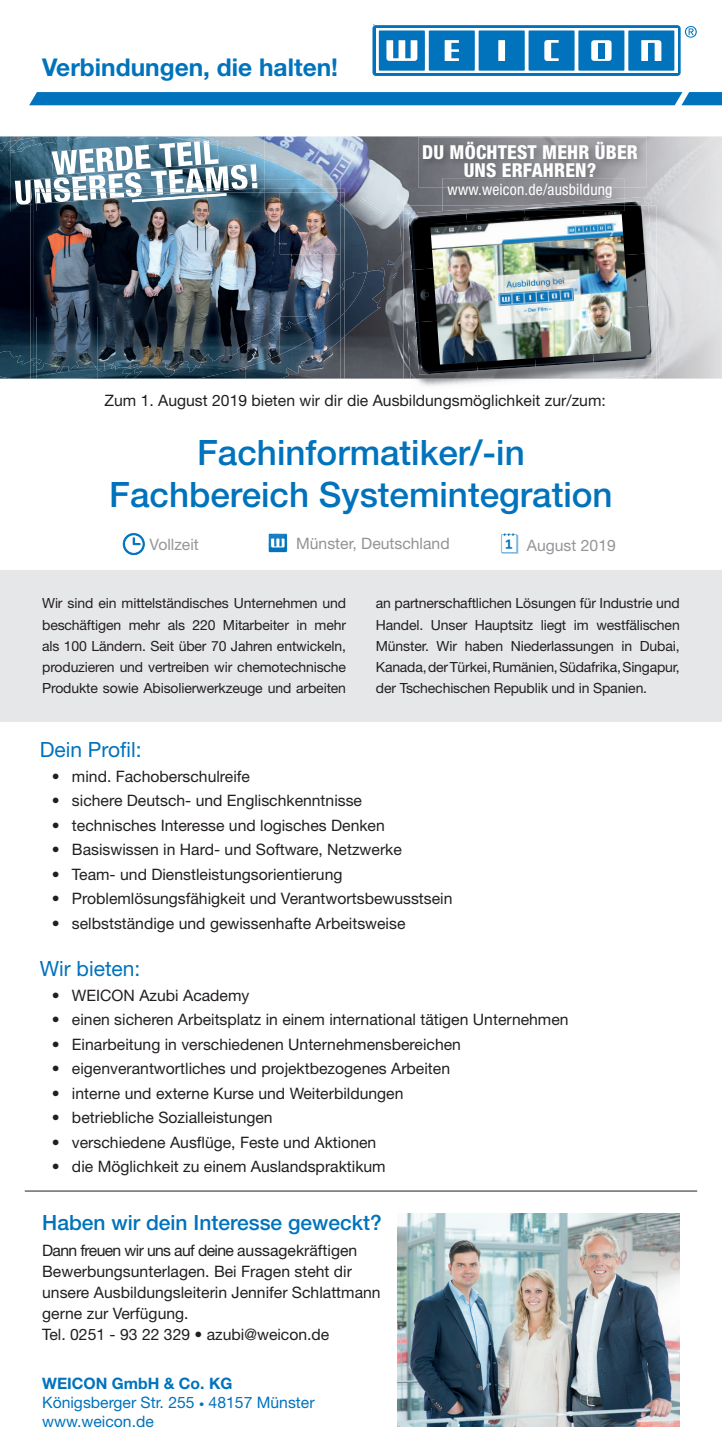
<style>
.page{position:relative;width:722px;height:1439px;background:#fff}
.page>*{position:absolute;margin:0;border:0;box-sizing:border-box;transform-origin:0 0}
.t1{font:500 35px/42px "Helvetica Neue";color:#0073bc;text-align:center}
.t2{font:700 24.5px "Helvetica Neue";color:#0073bc}
.t3{font:500 21px "Helvetica Neue";color:#0073bc}
.t4{font:21px "Helvetica Neue";color:#0073bc}
.t5{font:800 condensed 19.25px/17.5px "Helvetica Neue";letter-spacing:.01em;color:#fff;text-align:center}
.t6{font:15.75px/21px "Helvetica Neue";color:#231f20}
.t7{font:15.75px/18.9px "Helvetica Neue";color:#0073bc}
.t8{font:condensed 15.75px "Helvetica Neue";letter-spacing:.01em;color:#fff}
.t9{font:15.75px "Helvetica Neue";color:#919396}
.t10{font:15.75px "Helvetica Neue";color:#939598}
.t11{font:14px/21px "Helvetica Neue";letter-spacing:-.01em;color:#231f20;text-align:justify}
.s1{font-weight:700}
.s2{font-size:10.5px}
</style>
<div class="page">
<div style="left:0;top:570px;width:722px;height:152px;background:#e6e7e9"></div>
<svg style="left:373px;top:25px;width:324px;height:51px"></svg>
<div style="left:598px;top:43px;width:7px;height:15px;background:#0073bc"></div>
<svg style="left:29px;top:92px;width:693px;height:13px;background:#0575bd"></svg>
<svg style="left:268px;top:533px;width:19px;height:19px"></svg>
<svg style="left:122px;top:533px;width:23px;height:22px"></svg>
<img style="left:397px;top:1213px;width:283px;height:213px">
<hr style="left:25px;top:1190px;width:672px;height:1px;background:#231f20">
<img style="left:385px;top:136px;width:337px;height:242px">
<img style="left:418px;top:137px;width:229px;height:50px">
<img style="left:464px;top:163px;width:132px;height:14px">
<img style="left:442px;top:178px;width:183px;height:19px">
<img style="left:448px;top:183px;width:164px;height:14px">
<img style="left:399px;top:197px;width:261px;height:178px">
<img style="left:525px;top:198px;width:100px;height:7px">
<img style="left:411px;top:378px;width:189px;height:8px">
<img style="left:403px;top:205px;width:253px;height:173px">
<img style="left:445px;top:205px;width:59px;height:6px">
<img style="left:584px;top:201px;width:57px;height:4px">
<img style="left:623px;top:205px;width:21px;height:49px">
<img style="left:631px;top:254px;width:17px;height:52px">
<img style="left:631px;top:306px;width:21px;height:56px">
<img style="left:535px;top:364px;width:59px;height:2px">
<img style="left:477px;top:364px;width:58px;height:6px">
<img style="left:408px;top:213px;width:24px;height:57px">
<img style="left:412px;top:266px;width:20px;height:56px">
<img style="left:415px;top:318px;width:62px;height:57px">
<img style="left:504px;top:205px;width:121px;height:6px">
<img style="left:432px;top:236px;width:199px;height:128px">
<img style="left:430px;top:211px;width:193px;height:39px">
<img style="left:0;top:136px;width:385px;height:242px">
<img style="left:0;top:142px;width:367px;height:236px">
<svg style="left:393px;top:272px;width:4px;height:6px"></svg>
<svg style="left:387px;top:260px;width:7px;height:5px"></svg>
<img style="left:10px;top:136px;width:255px;height:76px">
<img style="left:228px;top:148px;width:9px;height:4px">
<img style="left:59px;top:136px;width:103px;height:5px">
<img style="left:162px;top:136px;width:30px;height:5px">
<img style="left:66px;top:136px;width:21px;height:4px">
<img style="left:10px;top:136px;width:49px;height:17px">
<svg style="left:237px;top:146px;width:70px;height:31px;background:#95b5cd"></svg>
<svg style="left:124px;top:136px;width:24px;height:2px"></svg>
<img style="left:51px;top:141px;width:168px;height:23px">
<svg style="left:192px;top:136px;width:39px;height:10px"></svg>
<img style="left:15px;top:164px;width:242px;height:41px">
<img style="left:344px;top:336px;width:1px;height:42px">
<img style="left:344px;top:218px;width:1px;height:94px">
<svg style="left:344px;top:312px;width:1px;height:24px"></svg>
<img style="left:340px;top:340px;width:4px;height:38px">
<img style="left:340px;top:218px;width:4px;height:63px">
<img style="left:340px;top:316px;width:4px;height:24px">
<img style="left:340px;top:281px;width:4px;height:35px">
<img style="left:322px;top:179px;width:18px;height:4px">
<img style="left:257px;top:179px;width:65px;height:10px">
<img style="left:31px;top:212px;width:2px;height:147px">
<svg style="left:31px;top:359px;width:2px;height:19px"></svg>
<img style="left:31px;top:204px;width:2px;height:8px">
<img style="left:31px;top:179px;width:113px;height:25px">
<img style="left:144px;top:179px;width:113px;height:10px">
<img style="left:251px;top:189px;width:65px;height:3px">
<img style="left:33px;top:212px;width:4px;height:147px">
<img style="left:33px;top:359px;width:4px;height:19px">
<svg style="left:33px;top:204px;width:4px;height:8px"></svg>
<img style="left:33px;top:189px;width:218px;height:15px">
<img style="left:293px;top:373px;width:47px;height:5px">
<img style="left:37px;top:212px;width:182px;height:42px">
<img style="left:219px;top:192px;width:121px;height:62px">
<img style="left:37px;top:254px;width:303px;height:62px">
<img style="left:37px;top:316px;width:60px;height:43px">
<img style="left:97px;top:316px;width:122px;height:45px">
<img style="left:219px;top:316px;width:61px;height:16px">
<svg style="left:316px;top:183px;width:38px;height:35px"></svg>
<img style="left:219px;top:374px;width:26px;height:4px">
<img style="left:245px;top:355px;width:48px;height:23px">
<img style="left:293px;top:332px;width:47px;height:41px">
<img style="left:280px;top:285px;width:60px;height:47px">
<img style="left:37px;top:359px;width:60px;height:19px">
<img style="left:97px;top:361px;width:61px;height:17px">
<img style="left:158px;top:354px;width:61px;height:24px">
<img style="left:219px;top:332px;width:61px;height:42px">
<img style="left:280px;top:332px;width:41px;height:23px">
<svg style="left:270px;top:323px;width:13px;height:9px"></svg>
<img style="left:37px;top:192px;width:228px;height:20px">
<img style="left:201px;top:193px;width:25px;height:9px">
<img style="left:37px;top:192px;width:164px;height:12px">
<h2 class="t2" style="left:42px;top:52px;width:297px">Verbindungen, die halten!</h2>
<p class="t5" style="left:422px;top:144px;width:217px">DU MÖCHTEST MEHR ÜBER<br>UNS ERFAHREN?</p>
<p class="t8" style="left:448px;top:180px;width:166px">www.weicon.de/ausbildung</p>
<p class="t6" style="left:104px;top:390px;width:503px">Zum 1. August 2019 bieten wir dir die Ausbildungsmöglichkeit zur/zum:</p>
<h1 class="t1" style="left:109px;top:431px;width:505px">Fachinformatiker/-in<br>Fachbereich Systemintegration</h1>
<p class="t10" style="left:150px;top:535px;width:51px">Vollzeit</p>
<p class="t9" style="left:296px;top:534px;width:155px">Münster, Deutschland</p>
<p class="t10" style="left:527px;top:535px;width:91px">August 2019</p>
<p class="t11" style="left:42px;top:593px;width:305px">Wir sind ein mittelständisches Unternehmen und beschäftigen mehr als 220 Mitarbeiter in mehr als 100 Ländern. Seit über 70 Jahren entwickeln, produzieren und vertreiben wir chemotechnische Produkte sowie Abisolierwerkzeuge und arbeiten</p>
<p class="t11" style="left:376px;top:593px;width:305px">an partnerschaftlichen Lösungen für Industrie und Handel. Unser Hauptsitz liegt im westfälischen Münster. Wir haben Niederlassungen in Dubai, Kanada, der Türkei, Rumänien, Südafrika, Singapur, der Tschechischen Republik und in Spanien.</p>
<h3 class="t4" style="left:40px;top:737px;width:103px">Dein Profil:</h3>
<p class="t6" style="left:52px;top:765px;width:199px">• mind. Fachoberschulreife</p>
<p class="t6" style="left:52px;top:790px;width:312px">• sichere Deutsch- und Englischkenntnisse</p>
<p class="t6" style="left:52px;top:814px;width:334px">• technisches Interesse und logisches Denken</p>
<p class="t6" style="left:52px;top:839px;width:351px">• Basiswissen in Hard- und Software, Netzwerke</p>
<p class="t6" style="left:52px;top:863px;width:292px">• Team- und Dienstleistungsorientierung</p>
<p class="t6" style="left:52px;top:888px;width:402px">• Problemlösungsfähigkeit und Verantwortsbewusstsein</p>
<p class="t6" style="left:52px;top:912px;width:355px">• selbstständige und gewissenhafte Arbeitsweise</p>
<h3 class="t4" style="left:40px;top:956px;width:102px">Wir bieten:</h3>
<p class="t6" style="left:52px;top:984px;width:199px">• WEICON Azubi Academy</p>
<p class="t6" style="left:52px;top:1008px;width:518px">• einen sicheren Arbeitsplatz in einem international tätigen Unternehmen</p>
<p class="t6" style="left:52px;top:1033px;width:410px">• Einarbeitung in verschiedenen Unternehmensbereichen</p>
<p class="t6" style="left:52px;top:1057px;width:400px">• eigenverantwortliches und projektbezogenes Arbeiten</p>
<p class="t6" style="left:52px;top:1082px;width:353px">• interne und externe Kurse und Weiterbildungen</p>
<p class="t6" style="left:52px;top:1107px;width:222px">• betriebliche Sozialleistungen</p>
<p class="t6" style="left:52px;top:1131px;width:326px">• verschiedene Ausflüge, Feste und Aktionen</p>
<p class="t6" style="left:52px;top:1156px;width:335px">• die Möglichkeit zu einem Auslandspraktikum</p>
<h3 class="t3" style="left:42px;top:1210px;width:341px">Haben wir dein Interesse geweckt?</h3>
<p class="t6" style="left:42px;top:1240px;width:340px">Dann freuen wir uns auf deine aussagekräftigen Bewerbungsunterlagen. Bei Fragen steht dir unsere Ausbildungsleiterin Jennifer Schlattmann gerne zur Verfügung.<br>Tel. 0251 - 93 22 329 • azubi@weicon.de</p>
<p class="t7" style="left:42px;top:1373px;width:274px"><span class="s1">WEICON GmbH &amp; Co. KG<br></span>Königsberger Str. 255 <span class="s2">•</span> 48157 Münster www.weicon.de</p>
</div>
